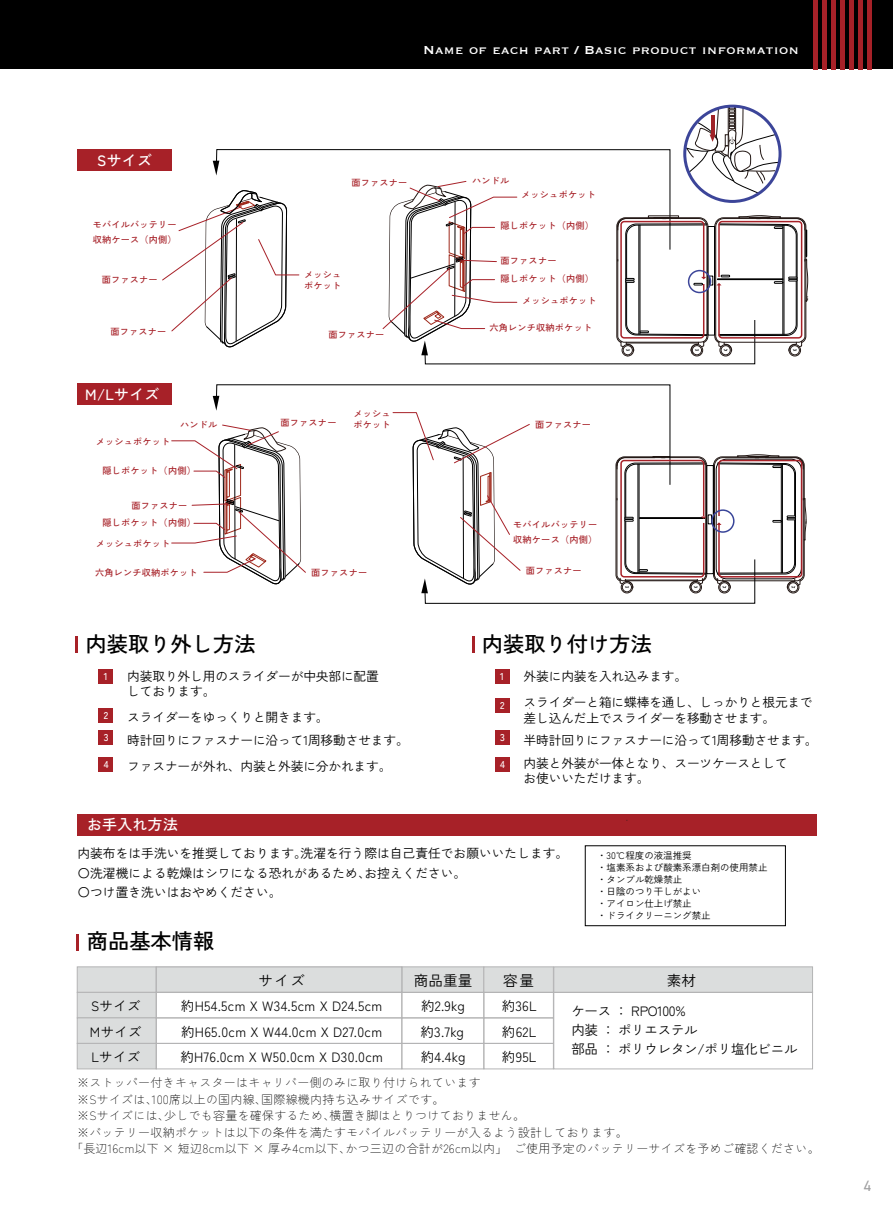
<style>
.page{position:relative;width:893px;height:1212px;background:#fff}
.page>*{position:absolute;margin:0;border:0;box-sizing:border-box;transform-origin:0 0}
.t1{font:500 21.3px "Zen Kaku Gothic New";color:#000}
.t2{font:15px "Copperplate";letter-spacing:.03em;color:#fff}
.t3{font:15px "DIN2014";color:#9e9e9f}
.t4{font:500 14.85px "Zen Kaku Gothic New";letter-spacing:.02em;color:#fff}
.t5{font:14.55px "Zen Kaku Gothic New";color:#000}
.t6{font:13.5px/25.5px "Zen Kaku Gothic New";letter-spacing:.02em;color:#000;text-align:justify}
.t7{font:13.5px/19.4px "Zen Kaku Gothic New";letter-spacing:-.02em;color:#000}
.t8{font:12.75px/19.5px "Zen Kaku Gothic New";letter-spacing:-.015em;color:#000}
.t9{font:300 12px "Zen Kaku Gothic New";letter-spacing:.02em;color:#000}
.t10{font:500 9.9px "Zen Kaku Gothic New";color:#fff}
.t11{font:9.45px/12px "Zen Kaku Gothic New";color:#000}
.t12{font:500 9.15px/11.2px "Zen Kaku Gothic New";letter-spacing:.02em;color:#a72128}
</style>
<div class="page">
<div style="left:77px;top:814px;width:739px;height:21px;background:#a72128"></div>
<div style="left:585px;top:845px;width:201px;height:81px;border:1px solid #000"></div>
<div style="left:0;top:0;width:893px;height:69px;background:#000"></div>
<hr style="left:814px;top:0;width:4px;height:69px;background:#a72128">
<div style="left:822px;top:0;width:5px;height:69px;background:#a72128"></div>
<div style="left:831px;top:0;width:5px;height:69px;background:#a72128"></div>
<div style="left:840px;top:0;width:5px;height:69px;background:#a72128"></div>
<div style="left:849px;top:0;width:5px;height:69px;background:#a72128"></div>
<div style="left:858px;top:0;width:5px;height:69px;background:#a72128"></div>
<div style="left:867px;top:0;width:5px;height:69px;background:#a72128"></div>
<hr style="left:76px;top:934px;width:3px;height:17px;background:#a72128">
<div style="left:401px;top:966px;width:83px;height:27px;background:#dbdddd;border:1px solid #b4b4b5"></div>
<div style="left:484px;top:966px;width:70px;height:27px;background:#dbdddd;border:1px solid #b4b4b5"></div>
<div style="left:553px;top:966px;width:260px;height:27px;background:#dbdddd;border:1px solid #b4b4b5"></div>
<div style="left:77px;top:966px;width:80px;height:27px;background:#dbdddd;border:1px solid #b4b4b5"></div>
<div style="left:156px;top:966px;width:246px;height:27px;background:#dbdddd;border:1px solid #b4b4b5"></div>
<div style="left:553px;top:992px;width:260px;height:77px;border:1px solid #b4b4b5"></div>
<div style="left:77px;top:992px;width:80px;height:26px;background:#dbdddd;border:1px solid #b4b4b5"></div>
<div style="left:77px;top:1017px;width:80px;height:27px;background:#dbdddd;border:1px solid #b4b4b5"></div>
<div style="left:77px;top:1043px;width:80px;height:26px;background:#dbdddd;border:1px solid #b4b4b5"></div>
<div style="left:401px;top:992px;width:83px;height:26px;border:1px solid #b4b4b5"></div>
<div style="left:483px;top:992px;width:71px;height:26px;border:1px solid #b4b4b5"></div>
<div style="left:156px;top:992px;width:246px;height:26px;border:1px solid #b4b4b5"></div>
<div style="left:401px;top:1017px;width:83px;height:27px;border:1px solid #b4b4b5"></div>
<div style="left:483px;top:1017px;width:71px;height:27px;border:1px solid #b4b4b5"></div>
<div style="left:156px;top:1017px;width:246px;height:27px;border:1px solid #b4b4b5"></div>
<div style="left:401px;top:1043px;width:83px;height:26px;border:1px solid #b4b4b5"></div>
<div style="left:483px;top:1043px;width:71px;height:26px;border:1px solid #b4b4b5"></div>
<div style="left:156px;top:1043px;width:246px;height:26px;border:1px solid #b4b4b5"></div>
<hr style="left:75px;top:636px;width:3px;height:16px;background:#a72128">
<div style="left:98px;top:669px;width:15px;height:15px;background:#a72128"></div>
<div style="left:98px;top:708px;width:15px;height:15px;background:#a72128"></div>
<div style="left:98px;top:730px;width:15px;height:15px;background:#a72128"></div>
<div style="left:98px;top:757px;width:15px;height:14px;background:#a72128"></div>
<div style="left:495px;top:698px;width:14px;height:14px;background:#a72128"></div>
<div style="left:495px;top:730px;width:14px;height:15px;background:#a72128"></div>
<div style="left:495px;top:757px;width:14px;height:14px;background:#a72128"></div>
<div style="left:77px;top:149px;width:95px;height:22px;background:#a72128"></div>
<div style="left:77px;top:384px;width:95px;height:21px;background:#a72128"></div>
<svg style="left:162px;top:149px;width:144px;height:436px"></svg>
<svg style="left:382px;top:104px;width:427px;height:580px"></svg>
<div style="left:683px;top:105px;width:98px;height:98px;border:3px solid #3c4599;border-radius:50%"></div>
<p class="t4" style="left:97px;top:148px;width:56px">Sサイズ</p>
<p class="t12" style="left:93px;top:217px;width:85px;line-height:15px">モバイルバッテリー収納ケース（内側）</p>
<p class="t12" style="left:102px;top:273px;width:57px">面ファスナー</p>
<p class="t12" style="left:111px;top:325px;width:57px">面ファスナー</p>
<p class="t4" style="left:85px;top:383px;width:76px">M/Lサイズ</p>
<p class="t2" style="left:423px;top:43px;width:377px">Name of each part / Basic product information</p>
<p class="t12" style="left:304px;top:268px;width:39px">メッシュポケット</p>
<p class="t12" style="left:352px;top:176px;width:57px">面ファスナー</p>
<p class="t12" style="left:472px;top:174px;width:39px">ハンドル</p>
<p class="t12" style="left:521px;top:188px;width:76px">メッシュポケット</p>
<p class="t12" style="left:501px;top:219px;width:95px">隠しポケット（内側）</p>
<p class="t12" style="left:501px;top:251px;width:95px;line-height:17.9px">面ファスナー<br>隠しポケット（内側）</p>
<p class="t12" style="left:522px;top:295px;width:76px">メッシュポケット</p>
<p class="t12" style="left:328px;top:328px;width:57px">面ファスナー</p>
<p class="t12" style="left:490px;top:322px;width:104px">六角レンチ収納ポケット</p>
<p class="t12" style="left:96px;top:435px;width:76px">メッシュポケット</p>
<p class="t12" style="left:180px;top:419px;width:39px">ハンドル</p>
<p class="t12" style="left:281px;top:417px;width:57px">面ファスナー</p>
<p class="t12" style="left:103px;top:465px;width:95px">隠しポケット（内側）</p>
<p class="t12" style="left:131px;top:499px;width:57px">面ファスナー</p>
<p class="t12" style="left:103px;top:516px;width:95px">隠しポケット（内側）</p>
<p class="t12" style="left:96px;top:537px;width:76px">メッシュポケット</p>
<p class="t12" style="left:353px;top:407px;width:39px">メッシュポケット</p>
<p class="t12" style="left:95px;top:566px;width:104px">六角レンチ収納ポケット</p>
<h1 class="t1" style="left:85px;top:628px;width:172px">内装取り外し方法</h1>
<p class="t12" style="left:311px;top:566px;width:57px">面ファスナー</p>
<p class="t8" style="left:127px;top:667px;width:253px;line-height:15.3px">内装取り外し用のスライダーが中央部に配置しております。</p>
<p class="t10" style="left:104px;top:669px;width:5px">1</p>
<p class="t10" style="left:104px;top:708px;width:6px">2</p>
<p class="t8" style="left:127px;top:707px;width:203px">スライダーをゆっくりと開きます。</p>
<p class="t10" style="left:104px;top:730px;width:6px">3</p>
<p class="t8" style="left:127px;top:729px;width:283px">時計回りにファスナーに沿って1周移動させます。</p>
<p class="t10" style="left:104px;top:756px;width:6px">4</p>
<p class="t8" style="left:127px;top:755px;width:266px">ファスナーが外れ、内装と外装に分かれます。</p>
<p class="t4" style="left:87px;top:813px;width:92px">お手入れ方法</p>
<p class="t12" style="left:535px;top:418px;width:57px">面ファスナー</p>
<p class="t12" style="left:513px;top:517px;width:85px;line-height:15px">モバイルバッテリー収納ケース（内側）</p>
<p class="t12" style="left:526px;top:564px;width:57px">面ファスナー</p>
<h1 class="t1" style="left:482px;top:628px;width:172px">内装取り付け方法</h1>
<p class="t10" style="left:500px;top:669px;width:5px">1</p>
<p class="t8" style="left:524px;top:662px;width:291px;line-height:26.7px">外装に内装を入れ込みます。<br>スライダーと箱に蝶棒を通し、しっかりと根元まで</p>
<p class="t8" style="left:524px;top:707px;width:253px">差し込んだ上でスライダーを移動させます。</p>
<p class="t10" style="left:500px;top:697px;width:6px">2</p>
<p class="t10" style="left:500px;top:730px;width:6px">3</p>
<p class="t8" style="left:524px;top:727px;width:296px;line-height:23.2px">半時計回りにファスナーに沿って1周移動させます。内装と外装が一体となり、スーツケースとして</p>
<p class="t8" style="left:524px;top:768px;width:127px">お使いいただけます。</p>
<p class="t10" style="left:500px;top:756px;width:6px">4</p>
<p class="t8" style="left:77px;top:843px;width:492px">内装布をは手洗いを推奨しております。洗濯を行う際は自己責任でお願いいたします。〇洗濯機による乾燥はシワになる恐れがあるため、お控えください。<br>〇つけ置き洗いはおやめください。</p>
<h1 class="t1" style="left:87px;top:924px;width:129px">商品基本情報</h1>
<p class="t11" style="left:597px;top:849px;width:172px">・30℃程度の液温推奨<br>・塩素系および酸素系漂白剤の使用禁止・タンブル乾燥禁止<br>・日陰のつり干しがよい<br>・アイロン仕上げ禁止<br>・ドライクリーニング禁止</p>
<p class="t5" style="left:258px;top:969px;width:48px">サイズ</p>
<p class="t5" style="left:414px;top:969px;width:60px">商品重量</p>
<p class="t5" style="left:503px;top:969px;width:32px">容量</p>
<p class="t5" style="left:667px;top:969px;width:31px">素材</p>
<p class="t6" style="left:90px;top:992px;width:53px">SサイズMサイズLサイズ</p>
<p class="t6" style="left:181px;top:992px;width:203px">約H54.5cm X W34.5cm X D24.5cm</p>
<p class="t6" style="left:421px;top:992px;width:45px">約2.9kg</p>
<p class="t6" style="left:502px;top:992px;width:37px">約36L</p>
<p class="t6" style="left:181px;top:1018px;width:203px">約H65.0cm X W44.0cm X D27.0cm</p>
<p class="t6" style="left:420px;top:1018px;width:45px">約3.7kg</p>
<p class="t6" style="left:502px;top:1018px;width:36px">約62L</p>
<p class="t6" style="left:180px;top:1043px;width:204px">約H76.0cm X W50.0cm X D30.0cm</p>
<p class="t6" style="left:421px;top:1043px;width:46px">約4.4kg</p>
<p class="t6" style="left:502px;top:1043px;width:36px">約95L</p>
<p class="t7" style="left:571px;top:1000px;width:228px">ケース ： RPO100%<br>内装 ： ポリエステル<br>部品 ： ポリウレタン/ポリ塩化ビニル</p>
<p class="t9" style="left:77px;top:1073px;width:405px">※ストッパー付きキャスターはキャリバー側のみに取り付けられています</p>
<p class="t9" style="left:77px;top:1090px;width:369px">※Sサイズは、100席以上の国内線、国際線機内持ち込みサイズです。</p>
<p class="t9" style="left:77px;top:1106px;width:450px">※Sサイズには、少しでも容量を確保するため、横置き脚はとりつけておりません。</p>
<p class="t9" style="left:77px;top:1122px;width:552px">※バッテリー収納ポケットは以下の条件を満たすモバイルバッテリーが入るよう設計しております。</p>
<p class="t9" style="left:71px;top:1139px;width:750px">「長辺16cm以下 × 短辺8cm以下 × 厚み4cm以下、かつ三辺の合計が26cm以内」　ご使用予定のバッテリーサイズを予めご確認ください。</p>
<p class="t3" style="left:864px;top:1176px;width:9px">4</p>
</div>
